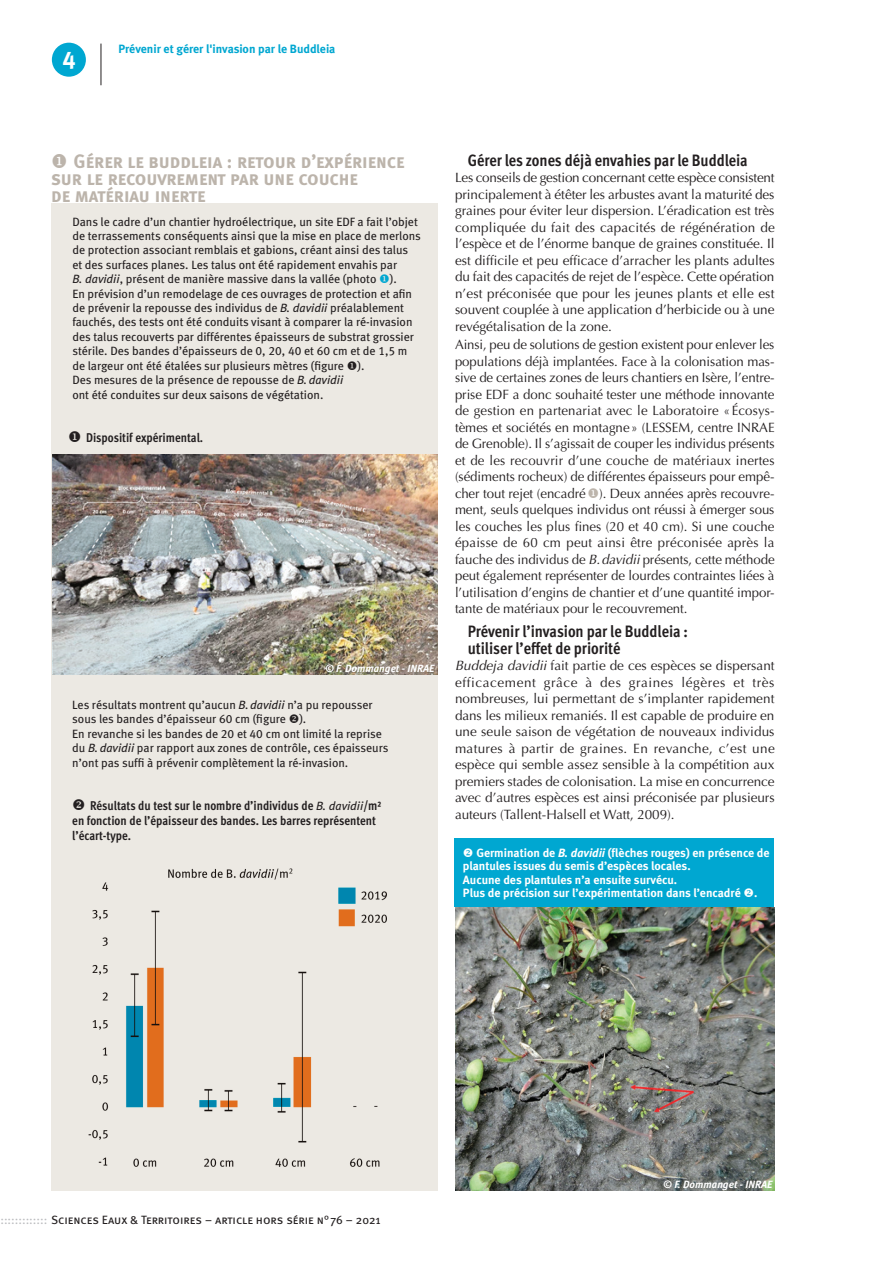
<style>
.page{position:relative;width:893px;height:1263px;background:#fff}
.page>*{position:absolute;margin:0;border:0;box-sizing:border-box;transform-origin:0 0}
.t1{font:24px "Meta Bold Caps Expert";color:#fff}
.t2{font:19.5px/17px "Meta Bold LF Caps";color:#bcb4ab;scale:.95 1}
.t3{font:700 16.5px/17px "Meta Cond OT";color:#231f20}
.t4{font:13.5px/16.5px "Optima";letter-spacing:-.005em;color:#231f20;text-align:justify}
.t5{font:700 12.75px/15px "Meta Cond OT";color:#231f20}
.t6{font:12px/14.4px "Meta Book LF";color:#231f20}
.t7{font:12px/13.5px "Meta Bold LF";color:#fff}
.t8{font:12px "Meta Book Caps";color:#231f20}
.t9{font:700 12px "Meta";color:#00a7d1}
.t10{font:italic 10.5px "Meta Bold LF";color:#fff}
.s1{font-style:italic}
.s2{color:#00a7d1}
.s3{font-family:"Meta Book LF";font-weight:400;font-style:italic;font-size:12px}
.s4{color:#bcb4ab}
.s5{color:#bcbdc0}
</style>
<div class="page">
<img style="left:455px;top:907px;width:319px;height:284px">
<div style="left:51px;top:203px;width:387px;height:988px;background:#ece9e3"></div>
<div style="left:454px;top:839px;width:320px;height:68px;background:#00a7d1"></div>
<img style="left:88px;top:869px;width:298px;height:297px">
<img style="left:52px;top:455px;width:386px;height:220px">
<div style="left:52px;top:43px;width:34px;height:34px;background:#00a7d1;border-radius:50%"></div>
<hr style="left:101px;top:44px;width:1px;height:41px;background:#231f20">
<h1 class="t1" style="left:62px;top:45px;width:15px">4</h1>
<p class="t9" style="left:118px;top:41px;width:218px">Prévenir et gérer l'invasion par le Buddleia</p>
<h2 class="t2" style="left:51px;top:153px;width:374px">◆ Gérer le buddleia : retour d’expérience sur le recouvrement par une couche<br>de matériau inerte</h2>
<p class="t6" style="left:72px;top:214px;width:350px">Dans le cadre d’un chantier hydroélectrique, un site EDF a fait l’objet de terrassements conséquents ainsi que la mise en place de merlons de protection associant remblais et gabions, créant ainsi des talus et des surfaces planes. Les talus ont été rapidement envahis par<br><span class="s1">B. davidii</span>, présent de manière massive dans la vallée (photo <span class="s2">◆</span>).<br>En prévision d’un remodelage de ces ouvrages de protection et afin de prévenir la repousse des individus de <span class="s1">B. davidii</span> préalablement fauchés, des tests ont été conduits visant à comparer la ré-invasion des talus recouverts par différentes épaisseurs de substrat grossier stérile. Des bandes d’épaisseurs de 0, 20, 40 et 60 cm et de 1,5 m de largeur ont été étalées sur plusieurs mètres (figure ◆).<br>Des mesures de la présence de repousse de <span class="s1">B.davidii<br></span>ont été conduites sur deux saisons de végétation.</p>
<p class="t5" style="left:68px;top:430px;width:137px">◆ Dispositif expérimental.</p>
<p class="t10" style="left:325px;top:662px;width:111px">© F. Dommanget - INRAE</p>
<p class="t6" style="left:72px;top:697px;width:318px">Les résultats montrent qu’aucun <span class="s1">B.davidii</span> n’a pu repousser sous les bandes d’épaisseur 60 cm (figure ❖).<br>En revanche si les bandes de 20 et 40 cm ont limité la reprise du <span class="s1">B.davidii</span> par rapport aux zones de contrôle, ces épaisseurs n’ont pas suffi à prévenir complètement la ré-invasion.</p>
<p class="t5" style="left:72px;top:798px;width:310px">❖ Résultats du test sur le nombre d’individus de <span class="s3">B. davidii</span>/m² en fonction de l’épaisseur des bandes. Les barres représentent l’écart-type.</p>
<p class="t3" style="left:468px;top:152px;width:282px">Gérer les zones déjà envahies par le Buddleia</p>
<p class="t4" style="left:455px;top:170px;width:321px">Les conseils de gestion concernant cette espèce consistent principalement à étêter les arbustes avant la maturité des graines pour éviter leur dispersion. L’éradication est très compliquée du fait des capacités de régénération de l’espèce et de l’énorme banque de graines constituée. Il est difficile et peu efficace d’arracher les plants adultes du fait des capacités de rejet de l’espèce. Cette opération n’est préconisée que pour les jeunes plants et elle est souvent couplée à une application d’herbicide ou à une revégétalisation de la zone.</p>
<p class="t4" style="left:455px;top:337px;width:321px">Ainsi, peu de solutions de gestion existent pour enlever les populations déjà implantées. Face à la colonisation mas&shy;sive de certaines zones de leurs chantiers en Isère, l’entre&shy;prise EDF a donc souhaité tester une méthode innovante de gestion en partenariat avec le Laboratoire « Écosys&shy;tèmes et sociétés en montagne» (LESSEM, centre INRAE de Grenoble). Il s’agissait de couper les individus présents et de les recouvrir d’une couche de matériaux inertes (sédiments rocheux) de différentes épaisseurs pour empê&shy;cher tout rejet (encadré<span class="s4">◆</span>). Deux années après recouvre&shy;ment, seuls quelques individus ont réussi à émerger sous les couches les plus fines (20 et 40 cm). Si une couche épaisse de 60 cm peut ainsi être préconisée après la fauche des individus de <span class="s1">B.davidii</span> présents, cette méthode peut également représenter de lourdes contraintes liées à l’utilisation d’engins de chantier et d’une quantité impor&shy;tante de matériaux pour le recouvrement.</p>
<p class="t3" style="left:468px;top:623px;width:222px">Prévenir l’invasion par le Buddleia : utiliser l’effet de priorité</p>
<p class="t4" style="left:455px;top:658px;width:321px"><span class="s1">Buddeja davidii</span> fait partie de ces espèces se dispersant efficacement grâce à des graines légères et très nombreuses, lui permettant de s’implanter rapidement dans les milieux remaniés. Il est capable de produire en une seule saison de végétation de nouveaux individus matures à partir de graines. En revanche, c’est une espèce qui semble assez sensible à la compétition aux premiers stades de colonisation. La mise en concurrence avec d’autres espèces est ainsi préconisée par plusieurs auteurs (Tallent-Halsell et Watt, 2009).</p>
<p class="t7" style="left:463px;top:845px;width:308px">❖ Germination de <span class="s1">B. davidii</span> (flèches rouges) en présence de plantules issues du semis d’espèces locales.<br>Aucune des plantules n’a ensuite survécu.<br>Plus de précision sur l’expérimentation dans l’encadré ❖.</p>
<p class="t8" style="left:0;top:1213px;width:382px"><span class="s5">:::::::::::::</span> Sciences Eaux &amp; Territoires – article hors série n° 76 – 2021</p>
<p class="t10" style="left:663px;top:1178px;width:111px">© F. Dommanget - INRAE</p>
</div>
